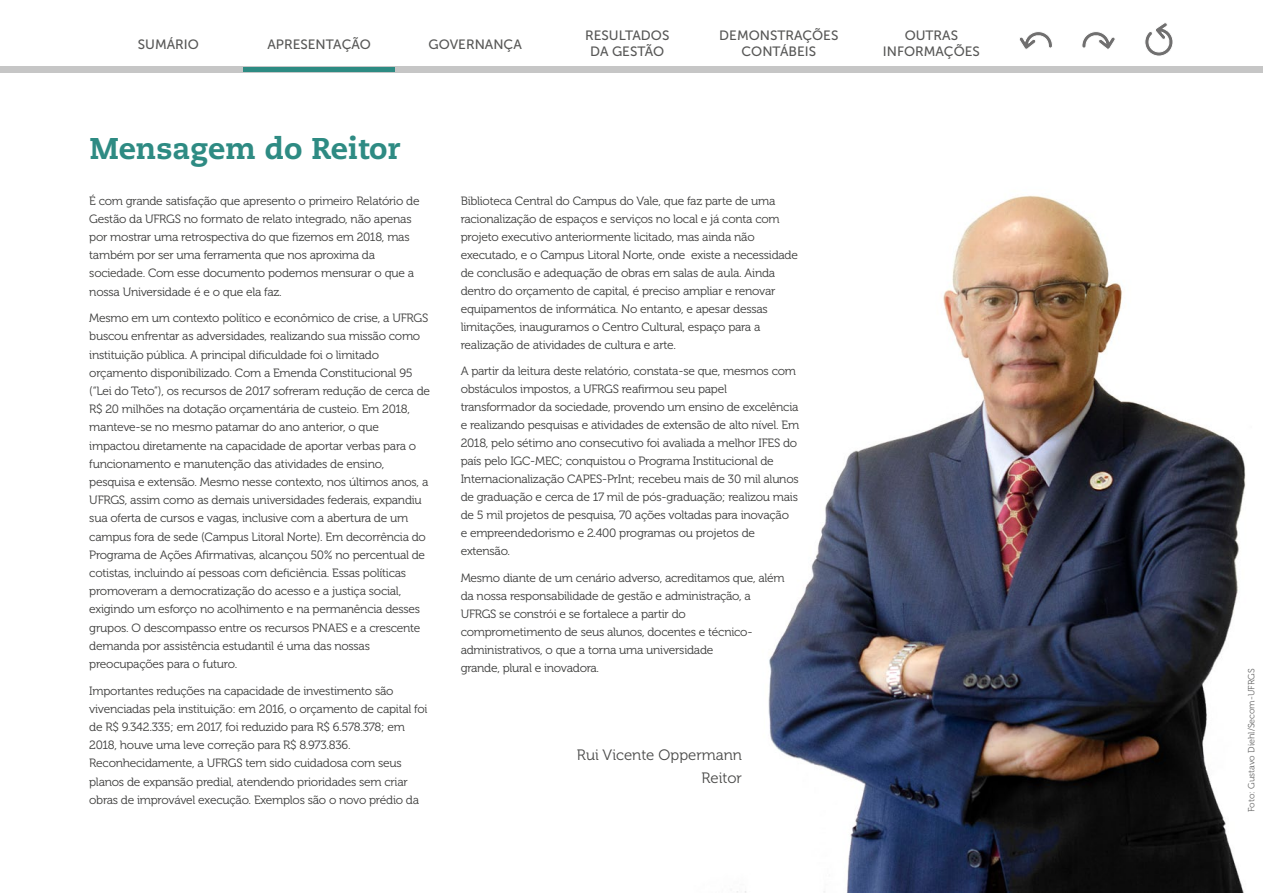
<style>
.page{position:relative;width:1263px;height:893px;background:#fff}
.page>*{position:absolute;margin:0;border:0;box-sizing:border-box;transform-origin:0 0}
.t1{font:800 30px "Caecilia LT Std";color:#2e8b83}
.t2{font:15px/23.5px "Museo 300";color:#4a4a49;text-align:right}
.t3{font:13.5px/16.2px "Museo Sans 500";color:#575756;text-align:center}
.t4{font:12px/18.1px "Museo 300";letter-spacing:-.02em;color:#3c3c3b}
.t5{font:9px "Museo 300";color:#686868}
</style>
<div class="page">
<img style="left:737px;top:195px;width:509px;height:698px">
<svg style="left:1145px;top:23px;width:28px;height:33px"></svg>
<svg style="left:1082px;top:32px;width:34px;height:41px"></svg>
<svg style="left:1018px;top:32px;width:34px;height:41px"></svg>
<div style="left:0;top:66px;width:1263px;height:6px;background:#c6c6c6"></div>
<div style="left:243px;top:67px;width:151px;height:5px;background:#2d8b83"></div>
<p class="t3" style="left:138px;top:37px;width:63px">SUMÁRIO</p>
<p class="t3" style="left:267px;top:37px;width:105px">APRESENTAÇÃO</p>
<p class="t3" style="left:428px;top:37px;width:95px">GOVERNANÇA</p>
<p class="t3" style="left:585px;top:27px;width:86px">RESULTADOS<br>DA GESTÃO</p>
<p class="t3" style="left:719px;top:27px;width:121px">DEMONSTRAÇÕES<br>CONTÁBEIS</p>
<p class="t3" style="left:883px;top:27px;width:98px">OUTRAS<br>INFORMAÇÕES</p>
<h1 class="t1" style="left:90px;top:130px;width:312px">Mensagem do Reitor</h1>
<p class="t4" style="left:89px;top:192px;width:332px">É com grande satisfação que apresento o primeiro Relatório de Gestão da UFRGS no formato de relato integrado, não apenas por mostrar uma retrospectiva do que fizemos em 2018, mas também por ser uma ferramenta que nos aproxima da sociedade. Com esse documento podemos mensurar o que a nossa Universidade é e o que ela faz.</p>
<p class="t4" style="left:89px;top:309px;width:342px">Mesmo em um contexto político e econômico de crise, a UFRGS buscou enfrentar as adversidades, realizando sua missão como instituição pública. A principal dificuldade foi o limitado orçamento disponibilizado. Com a Emenda Constitucional 95 (“Lei do Teto”), os recursos de 2017 sofreram redução de cerca de R$ 20 milhões na dotação orçamentária de custeio. Em 2018, manteve-se no mesmo patamar do ano anterior, o que impactou diretamente na capacidade de aportar verbas para o funcionamento e manutenção das atividades de ensino, pesquisa e extensão. Mesmo nesse contexto, nos últimos anos, a UFRGS, assim como as demais universidades federais, expandiu sua oferta de cursos e vagas, inclusive com a abertura de um campus fora de sede (Campus Litoral Norte). Em decorrência do Programa de Ações Afirmativas, alcançou 50% no percentual de cotistas, incluindo aí pessoas com deficiência. Essas políticas promoveram a democratização do acesso e a justiça social, exigindo um esforço no acolhimento e na permanência desses grupos. O descompasso entre os recursos PNAES e a crescente demanda por assistência estudantil é uma das nossas preocupações para o futuro.</p>
<p class="t4" style="left:89px;top:682px;width:340px">Importantes reduções na capacidade de investimento são vivenciadas pela instituição: em 2016, o orçamento de capital foi de R$ 9.342.335; em 2017, foi reduzido para R$ 6.578.378; em 2018, houve uma leve correção para R$ 8.973.836.<br>Reconhecidamente, a UFRGS tem sido cuidadosa com seus planos de expansão predial, atendendo prioridades sem criar obras de improvável execução. Exemplos são o novo prédio da</p>
<p class="t4" style="left:461px;top:192px;width:339px">Biblioteca Central do Campus do Vale, que faz parte de uma racionalização de espaços e serviços no local e já conta com projeto executivo anteriormente licitado, mas ainda não executado, e o Campus Litoral Norte, onde existe a necessidade de conclusão e adequação de obras em salas de aula. Ainda dentro do orçamento de capital, é preciso ampliar e renovar equipamentos de informática. No entanto, e apesar dessas limitações, inauguramos o Centro Cultural, espaço para a realização de atividades de cultura e arte.</p>
<p class="t4" style="left:461px;top:362px;width:340px">A partir da leitura deste relatório, constata-se que, mesmos com obstáculos impostos, a UFRGS reafirmou seu papel transformador da sociedade, provendo um ensino de excelência e realizando pesquisas e atividades de extensão de alto nível. Em 2018, pelo sétimo ano consecutivo foi avaliada a melhor IFES do país pelo IGC-MEC; conquistou o Programa Institucional de Internacionalização CAPES-PrInt; recebeu mais de 30 mil alunos de graduação e cerca de 17 mil de pós-graduação; realizou mais de 5 mil projetos de pesquisa, 70 ações voltadas para inovação<br>e empreendedorismo e 2.400 programas ou projetos de extensão.</p>
<p class="t4" style="left:461px;top:569px;width:326px">Mesmo diante de um cenário adverso, acreditamos que, além da nossa responsabilidade de gestão e administração, a UFRGS se constrói e se fortalece a partir do comprometimento de seus alunos, docentes e técnico&shy;administrativos, o que a torna uma universidade<br>grande, plural e inovadora.</p>
<p class="t2" style="left:577px;top:743px;width:167px">Rui Vicente Oppermann<br>Reitor</p>
<p class="t5" style="left:1246px;top:812px;width:145px;rotate:-90deg">Foto: Gustavo Diehl/Secom-UFRGS</p>
</div>
